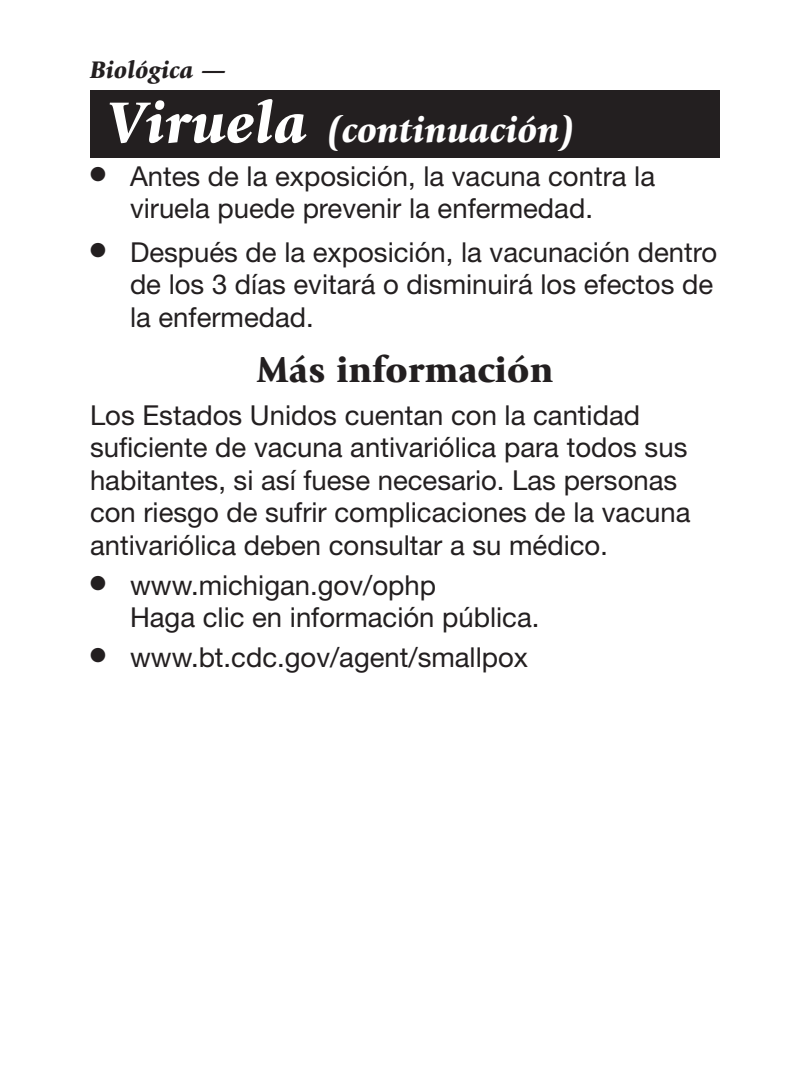
<style>
.page{position:relative;width:810px;height:1080px;background:#fff}
.page>*{position:absolute;margin:0;border:0;box-sizing:border-box;transform-origin:0 0}
._4_Bullets{font:italic 900 37.5px "Giovanni";color:#fff}
._2_body_header{font:900 37.5px "Giovanni";color:#231f20}
._4_Bullets-2{font:27.5px/32.5px "Helvetica Neue";color:#231f20}
._3_Body{font:27.5px/32.5px "Helvetica Neue";color:#231f20}
.t1{font:italic 900 25px "Giovanni";color:#231f20}
.s1{font-size:60px}
</style>
<div class="page">
<div style="left:90px;top:90px;width:630px;height:67px;background:#231f20"></div>
<p class="t1" style="left:90px;top:56px;width:138px">Biológica —</p>
<p class="_4_Bullets" style="left:108px;top:109px;width:470px"><span class="s1">Viruela</span> (continuación)</p>
<p class="_4_Bullets-2" style="left:130px;top:159px;width:527px;text-indent:-40px">● Antes de la exposición, la vacuna contra la viruela puede prevenir la enfermedad.</p>
<p class="_4_Bullets-2" style="left:130px;top:235px;width:589px;text-indent:-40px">● Después de la exposición, la vacunación dentro de los 3 días evitará o disminuirá los efectos de la enfermedad.</p>
<p class="_2_body_header" style="left:257px;top:347px;width:298px">Más información</p>
<p class="_3_Body" style="left:90px;top:398px;width:602px">Los Estados Unidos cuentan con la cantidad suficiente de vacuna antivariólica para todos sus habitantes, si así fuese necesario. Las personas con riesgo de sufrir complicaciones de la vacuna antivariólica deben consultar a su médico.</p>
<p class="_4_Bullets-2" style="left:130px;top:568px;width:411px;text-indent:-40px">● www.michigan.gov/ophp<br>Haga clic en información pública.</p>
<p class="_4_Bullets-2" style="left:90px;top:641px;width:440px">● www.bt.cdc.gov/agent/smallpox</p>
</div>
